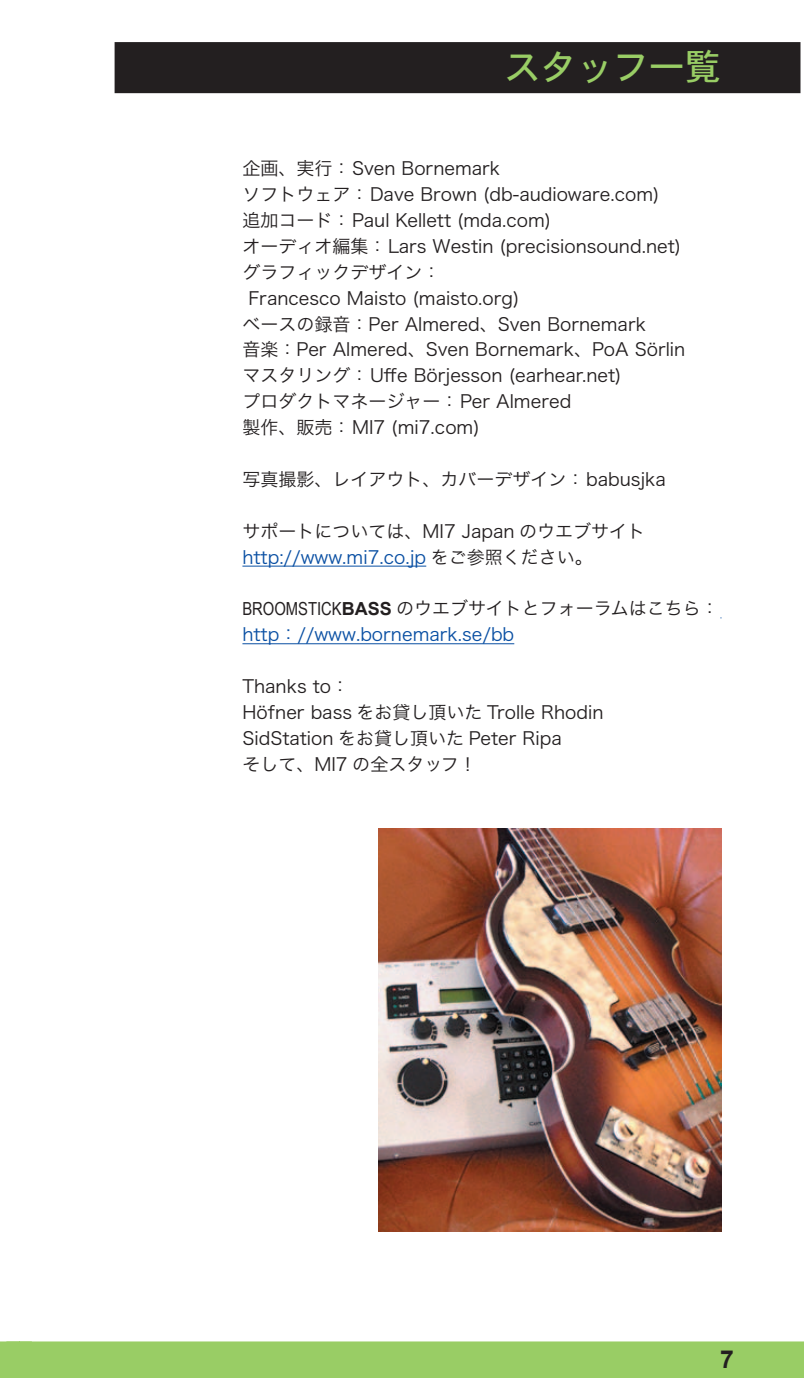
<style>
.page{position:relative;width:804px;height:1378px;background:#fff}
.page>*{position:absolute;margin:0;border:0;box-sizing:border-box;transform-origin:0 0}
.t1{font:36px "Heisei Kaku Go W5";color:#99cd65}
.t2{font:700 24.75px "Arial";color:#231f20}
.br__NewsGothic_9_11_5{font:18px/25.9px "Hira Kaku Pro W3";color:#231f20}
.br__NewsGothic_9_11_5-2{font:18px/25.9px "Hira Kaku Pro W3";color:#094fa3}
.s1{color:#094fa3}
.s2{font-family:"Arial Narrow";color:#231f20}
.s3{font-family:"Arial";font-weight:700;color:#231f20}
.s4{color:#231f20}
</style>
<div class="page">
<div style="left:0;top:1341px;width:804px;height:37px;background:#99cd65"></div>
<div style="left:116px;top:43px;width:683px;height:49px;background:#231f20"></div>
<div style="left:115px;top:42px;width:685px;height:51px;border:2px solid #231f20"></div>
<hr style="left:242px;top:566px;width:184px;height:1px;background:#094fa3">
<hr style="left:242px;top:643px;width:272px;height:1px;background:#094fa3">
<img style="left:378px;top:828px;width:343px;height:403px">
<p class="t1" style="left:505px;top:47px;width:217px">スタッフ一覧</p>
<p class="br__NewsGothic_9_11_5" style="left:242px;top:154px;width:259px">企画、実行： Sven Bornemark</p>
<p class="br__NewsGothic_9_11_5" style="left:242px;top:180px;width:419px">ソフトウェア： Dave Brown (db-audioware.com)</p>
<p class="br__NewsGothic_9_11_5" style="left:242px;top:206px;width:310px">追加コード： Paul Kellett (mda.com)</p>
<p class="br__NewsGothic_9_11_5" style="left:242px;top:232px;width:440px">オーディオ編集： Lars Westin (precisionsound.net)</p>
<p class="br__NewsGothic_9_11_5" style="left:248px;top:258px;width:272px;text-indent:-6px">グラフィックデザイン：<br>Francesco Maisto (maisto.org)</p>
<p class="br__NewsGothic_9_11_5" style="left:242px;top:310px;width:444px">ベースの録音：Per Almered、Sven Bornemark<br>音楽：Per Almered、Sven Bornemark、PoA Sörlin</p>
<p class="br__NewsGothic_9_11_5" style="left:242px;top:361px;width:381px">マスタリング： Uffe Börjesson (earhear.net)</p>
<p class="br__NewsGothic_9_11_5" style="left:242px;top:387px;width:330px">プロダクトマネージャー： Per Almered</p>
<p class="br__NewsGothic_9_11_5" style="left:242px;top:413px;width:239px">製作、販売： MI7 (mi7.com)</p>
<p class="br__NewsGothic_9_11_5" style="left:242px;top:465px;width:425px">写真撮影、レイアウト、カバーデザイン： babusjka</p>
<p class="br__NewsGothic_9_11_5" style="left:242px;top:517px;width:404px">サポートについては、MI7 Japan のウエブサイト<span class="s1">http://www.mi7.co.jp</span> をご参照ください。</p>
<p class="br__NewsGothic_9_11_5-2" style="left:242px;top:594px;width:478px"><span class="s2">BROOMSTICK</span><span class="s3">BASS</span> <span class="s4">のウエブサイトとフォーラムはこちら：</span>http：//www.bornemark.se/bb</p>
<p class="br__NewsGothic_9_11_5" style="left:242px;top:672px;width:108px">Thanks to：</p>
<p class="br__NewsGothic_9_11_5" style="left:242px;top:698px;width:362px">Höfner bass をお貸し頂いた Trolle Rhodin<br>SidStation をお貸し頂いた Peter Ripa<br>そして、MI7 の全スタッフ！</p>
<h2 class="t2" style="left:720px;top:1343px;width:15px">7</h2>
</div>
